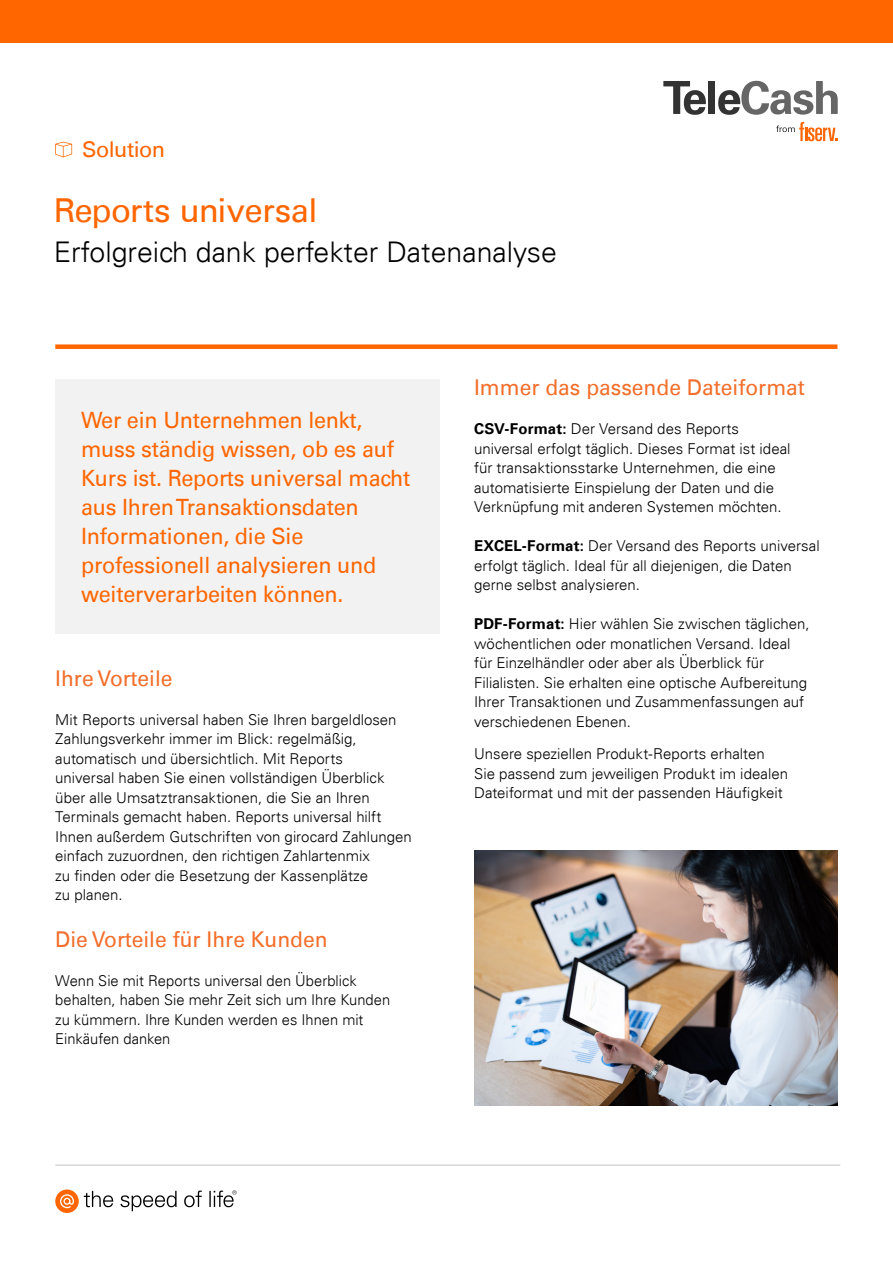
<style>
.page{position:relative;width:893px;height:1263px;background:#fff}
.page>*{position:absolute;margin:0;border:0;box-sizing:border-box;transform-origin:0 0}
.Body_Copy_-_8__no_Ke{font:33px "Univers For Fiserv 55";letter-spacing:-.02em;color:#f60}
.Body_Copy_-_8__no_Ke-2{font:300 28.5px "Univers For Fiserv 45";color:#000}
.Body_Copy_-_8__no_Ke-3{font:22.5px/29px "Univers For Fiserv 55";letter-spacing:-.01em;color:#f60;scale:.96 1}
.Sub_Title{font:21.75px "Univers For Fiserv 55";color:#f36e2a}
.Document_Type{font:21.75px "Univers For Fiserv 55";letter-spacing:-.025em;color:#f60}
.Body_Copy_-_10__no_K{font:300 15px/19.5px "Univers For Fiserv 45";color:#000}
.Bullet_Point_-_10{font:300 15px/19.5px "Univers For Fiserv 45";color:#000}
.s1{font-family:"Univers For Fiserv 65";font-weight:700}
</style>
<div class="page">
<hr style="left:55px;top:1165px;width:785px;height:1px;background:#c2c2c2">
<div style="left:55px;top:344px;width:782px;height:5px;background:#f60"></div>
<div style="left:55px;top:1189px;width:24px;height:24px;background:#f60;border-radius:50%"></div>
<svg style="left:60px;top:1194px;width:14px;height:14px"></svg>
<svg style="left:84px;top:1190px;width:153px;height:21px"></svg>
<div style="left:0;top:0;width:893px;height:43px;background:#f60"></div>
<svg style="left:776px;top:122px;width:62px;height:19px"></svg>
<svg style="left:663px;top:81px;width:43px;height:34px"></svg>
<div style="left:708px;top:81px;width:7px;height:33px;background:#333"></div>
<svg style="left:718px;top:81px;width:120px;height:34px"></svg>
<svg style="left:55px;top:142px;width:17px;height:15px"></svg>
<div style="left:55px;top:379px;width:384px;height:255px;background:#f2f2f2"></div>
<img style="left:474px;top:850px;width:364px;height:255px">
<p class="Document_Type" style="left:82px;top:137px;width:85px">Solution</p>
<p class="Body_Copy_-_8__no_Ke" style="left:54px;top:191px;width:265px">Reports universal</p>
<p class="Body_Copy_-_8__no_Ke-2" style="left:54px;top:235px;width:505px">Erfolgreich dank perfekter Datenanalyse</p>
<p class="Body_Copy_-_8__no_Ke-3" style="left:81px;top:405px;width:344px">Wer ein Unternehmen lenkt, muss ständig wissen, ob es auf<br>Kurs ist. Reports universal macht aus Ihren Transaktionsdaten<br>Informationen, die Sie professionell analysieren und weiterverarbeiten können.</p>
<p class="Sub_Title" style="left:55px;top:665px;width:119px">Ihre Vorteile</p>
<p class="Bullet_Point_-_10" style="left:55px;top:709px;width:358px">Mit Reports universal haben Sie Ihren bargeldlosen Zahlungsverkehr immer im Blick: regelmäßig, automatisch und übersichtlich. Mit Reports<br>universal haben Sie einen vollständigen Überblick über alle Umsatztransaktionen, die Sie an Ihren Terminals gemacht haben. Reports universal hilft Ihnen außerdem Gutschriften von girocard Zahlungen einfach zuzuordnen, den richtigen Zahlartenmix<br>zu finden oder die Besetzung der Kassenplätze<br>zu planen.</p>
<p class="Sub_Title" style="left:55px;top:926px;width:274px">Die Vorteile für Ihre Kunden</p>
<p class="Body_Copy_-_10__no_K" style="left:55px;top:970px;width:336px">Wenn Sie mit Reports universal den Überblick behalten, haben Sie mehr Zeit sich um Ihre Kunden zu kümmern. Ihre Kunden werden es Ihnen mit Einkäufen danken</p>
<p class="Sub_Title" style="left:474px;top:375px;width:332px">Immer das passende Dateiformat</p>
<p class="Body_Copy_-_10__no_K" style="left:474px;top:419px;width:318px"><span class="s1">CSV-Format:</span> Der Versand des Reports universal erfolgt täglich. Dieses Format ist ideal für transaktionsstarke Unternehmen, die eine automatisierte Einspielung der Daten und die Verknüpfung mit anderen Systemen möchten.</p>
<p class="Body_Copy_-_10__no_K" style="left:474px;top:536px;width:347px"><span class="s1">EXCEL-Format:</span> Der Versand des Reports universal erfolgt täglich. Ideal für all diejenigen, die Daten gerne selbst analysieren.</p>
<p class="Body_Copy_-_10__no_K" style="left:474px;top:614px;width:337px"><span class="s1">PDF-Format:</span> Hier wählen Sie zwischen täglichen, wöchentlichen oder monatlichen Versand. Ideal für Einzelhändler oder aber als Überblick für Filialisten. Sie erhalten eine optische Aufbereitung Ihrer Transaktionen und Zusammenfassungen auf verschiedenen Ebenen.</p>
<p class="Body_Copy_-_10__no_K" style="left:474px;top:744px;width:315px">Unsere speziellen Produkt-Reports erhalten<br>Sie passend zum jeweiligen Produkt im idealen<br>Dateiformat und mit der passenden Häufigkeit</p>
</div>
